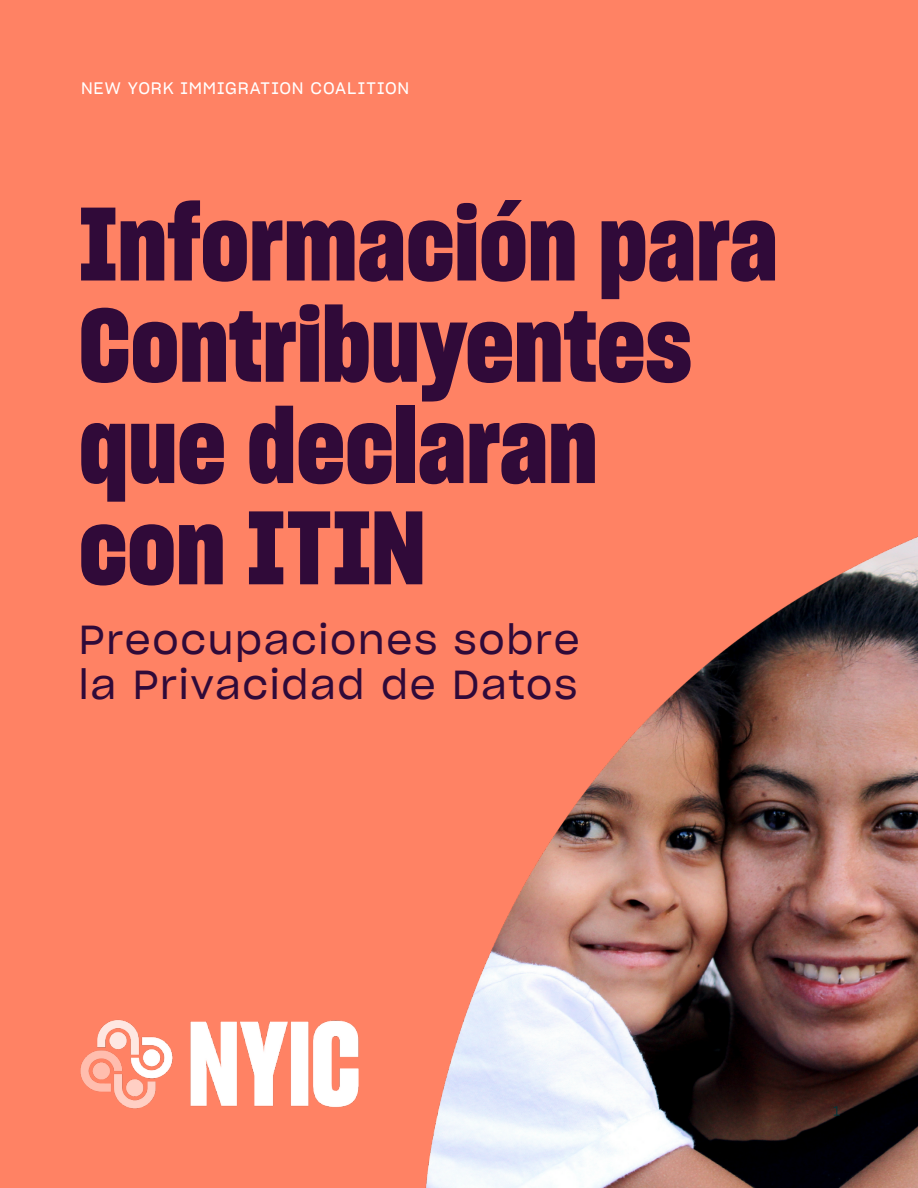
<style>
.page{position:relative;width:918px;height:1188px;background:#ff8264}
.page>*{position:absolute;margin:0;border:0;box-sizing:border-box;transform-origin:0 0}
.t1{font:101.25px/101.2px "Sharp Grotesk Bold 16";color:#300a39}
.t2{font:39.45px/44.7px "Sharp Grotesk Book 20";letter-spacing:.045em;color:#300a39}
.t3{font:16.2px "Sharp Grotesk Book 20";letter-spacing:.055em;color:#fff}
</style>
<div class="page">
<img style="left:80px;top:1020px;width:279px;height:89px">
<img style="left:425px;top:536px;width:493px;height:652px">
<p class="t3" style="left:81px;top:75px;width:330px">NEW YORK IMMIGRATION COALITION</p>
<p class="t1" style="left:79px;top:193px;width:701px">Información para<br>Contribuyentes que declaran<br>con ITIN</p>
<p class="t2" style="left:79px;top:615px;width:502px">Preocupaciones sobre la Privacidad de Datos</p>
</div>
